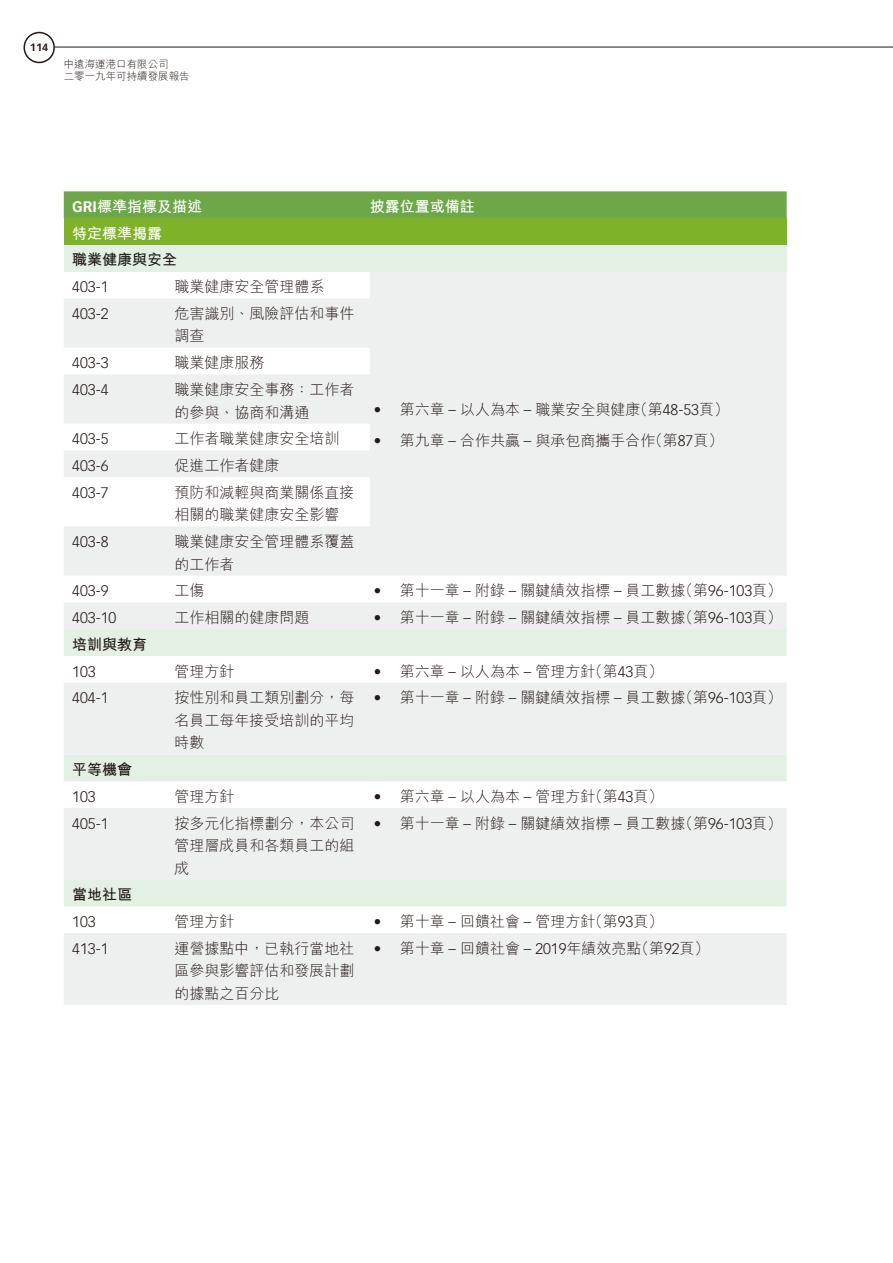
<style>
.page{position:relative;width:893px;height:1263px;background:#fff}
.page>*{position:absolute;margin:0;border:0;box-sizing:border-box;transform-origin:0 0}
.t1{font:15px/22.5px "M Hei HK Light E Ten B5 H";color:#231916}
.t2{font:300 15px "Vectora LT Std";color:#231916}
.t3{font:15px "M Hei HK Bold E Ten B5 H";color:#fff}
.t4{font:15px "M Hei HK Bold E Ten B5 H";color:#231916}
.t5{font:10.5px/12px "M Hei HK Light E Ten B5 H";color:#231916}
.t6{font:700 10.5px "Vectora LT Std";color:#231916}
.s1{font-family:"Vectora LT Std";font-weight:700}
.s2{font-family:"Vectora LT Std";font-weight:300}
</style>
<div class="page">
<div style="left:23px;top:32px;width:32px;height:31px;border:2px solid #231916;border-radius:50%"></div>
<hr style="left:55px;top:47px;width:838px;height:1px;background:#231916">
<div style="left:64px;top:191px;width:723px;height:27px;background:#6ea748"></div>
<div style="left:64px;top:218px;width:723px;height:27px;background:#7eb329"></div>
<div style="left:64px;top:245px;width:723px;height:27px;background:#e2f1e4"></div>
<svg style="left:64px;top:272px;width:723px;height:733px;fill:#eeefef"></svg>
<svg style="left:64px;top:629px;width:723px;height:277px;fill:#eeefef"></svg>
<p class="t6" style="left:30px;top:42px;width:20px">114</p>
<p class="t5" style="left:64px;top:59px;width:127px">中遠海運港口有限公司<br>二零一九年可持續發展報告</p>
<p class="t3" style="left:72px;top:201px;width:131px"><span class="s1">GRI</span>標準指標及描述</p>
<p class="t3" style="left:370px;top:201px;width:106px">披露位置或備註</p>
<p class="t3" style="left:72px;top:227px;width:91px">特定標準揭露</p>
<p class="t4" style="left:72px;top:254px;width:106px">職業健康與安全</p>
<p class="t2" style="left:72px;top:280px;width:38px">403-1</p>
<p class="t1" style="left:174px;top:277px;width:151px">職業健康安全管理體系</p>
<p class="t2" style="left:72px;top:306px;width:38px">403-2</p>
<p class="t1" style="left:174px;top:304px;width:181px">危害識別、風險評估和事件調查</p>
<p class="t2" style="left:72px;top:356px;width:38px">403-3</p>
<p class="t1" style="left:174px;top:353px;width:91px">職業健康服務</p>
<p class="t2" style="left:72px;top:382px;width:38px">403-4</p>
<p class="t1" style="left:174px;top:380px;width:181px">職業健康安全事務：工作者的參與、協商和溝通</p>
<p class="t2" style="left:72px;top:432px;width:38px">403-5</p>
<p class="t1" style="left:174px;top:429px;width:166px">工作者職業健康安全培訓</p>
<p class="t2" style="left:72px;top:458px;width:38px">403-6</p>
<p class="t1" style="left:174px;top:456px;width:106px">促進工作者健康</p>
<p class="t2" style="left:72px;top:485px;width:38px">403-7</p>
<p class="t1" style="left:174px;top:483px;width:181px">預防和減輕與商業關係直接相關的職業健康安全影響</p>
<p class="t2" style="left:72px;top:534px;width:38px">403-8</p>
<p class="t1" style="left:174px;top:532px;width:181px">職業健康安全管理體系覆蓋的工作者</p>
<p class="t2" style="left:72px;top:584px;width:38px">403-9</p>
<p class="t1" style="left:174px;top:581px;width:31px">工傷</p>
<p class="t1" style="left:374px;top:581px;width:410px"><span class="s2">•</span> 第十一章 <span class="s2">–</span> 附錄 <span class="s2">–</span> 關鍵績效指標 <span class="s2">–</span> 員工數據（第<span class="s2">96-103</span>頁）</p>
<p class="t2" style="left:72px;top:610px;width:45px">403-10</p>
<p class="t1" style="left:174px;top:608px;width:136px">工作相關的健康問題</p>
<p class="t1" style="left:374px;top:608px;width:410px"><span class="s2">•</span> 第十一章 <span class="s2">–</span> 附錄 <span class="s2">–</span> 關鍵績效指標 <span class="s2">–</span> 員工數據（第<span class="s2">96-103</span>頁）</p>
<p class="t4" style="left:72px;top:638px;width:76px">培訓與教育</p>
<p class="t2" style="left:72px;top:664px;width:25px">103</p>
<p class="t1" style="left:174px;top:662px;width:61px">管理方針</p>
<p class="t1" style="left:374px;top:662px;width:291px"><span class="s2">•</span> 第六章 <span class="s2">–</span> 以人為本 <span class="s2">–</span> 管理方針（第<span class="s2">43</span>頁）</p>
<p class="t2" style="left:72px;top:691px;width:38px">404-1</p>
<p class="t1" style="left:174px;top:688px;width:181px;text-align:justify">按性別和員工類別劃分，每名員工每年接受培訓的平均時數</p>
<p class="t1" style="left:374px;top:688px;width:410px"><span class="s2">•</span> 第十一章 <span class="s2">–</span> 附錄 <span class="s2">–</span> 關鍵績效指標 <span class="s2">–</span> 員工數據（第<span class="s2">96-103</span>頁）</p>
<p class="t4" style="left:72px;top:764px;width:61px">平等機會</p>
<p class="t2" style="left:72px;top:789px;width:25px">103</p>
<p class="t1" style="left:174px;top:787px;width:61px">管理方針</p>
<p class="t1" style="left:374px;top:787px;width:291px"><span class="s2">•</span> 第六章 <span class="s2">–</span> 以人為本 <span class="s2">–</span> 管理方針（第<span class="s2">43</span>頁）</p>
<p class="t2" style="left:72px;top:816px;width:38px">405-1</p>
<p class="t1" style="left:174px;top:814px;width:181px;text-align:justify">按多元化指標劃分，本公司管理層成員和各類員工的組成</p>
<p class="t1" style="left:374px;top:814px;width:410px"><span class="s2">•</span> 第十一章 <span class="s2">–</span> 附錄 <span class="s2">–</span> 關鍵績效指標 <span class="s2">–</span> 員工數據（第<span class="s2">96-103</span>頁）</p>
<p class="t4" style="left:72px;top:889px;width:61px">當地社區</p>
<p class="t2" style="left:72px;top:914px;width:25px">103</p>
<p class="t1" style="left:174px;top:912px;width:61px">管理方針</p>
<p class="t1" style="left:374px;top:912px;width:291px"><span class="s2">•</span> 第十章 <span class="s2">–</span> 回饋社會 <span class="s2">–</span> 管理方針（第<span class="s2">93</span>頁）</p>
<p class="t2" style="left:72px;top:941px;width:38px">413-1</p>
<p class="t1" style="left:174px;top:939px;width:181px;text-align:justify">運營據點中，已執行當地社區參與影響評估和發展計劃的據點之百分比</p>
<p class="t1" style="left:374px;top:939px;width:337px"><span class="s2">•</span> 第十章 <span class="s2">–</span> 回饋社會 <span class="s2">– 2019</span>年績效亮點（第<span class="s2">92</span>頁）</p>
<p class="t1" style="left:374px;top:400px;width:357px"><span class="s2">•</span> 第六章 <span class="s2">–</span> 以人為本 <span class="s2">–</span> 職業安全與健康（第<span class="s2">48-53</span>頁）</p>
<p class="t1" style="left:374px;top:431px;width:351px"><span class="s2">•</span> 第九章 <span class="s2">–</span> 合作共贏 <span class="s2">–</span> 與承包商攜手合作（第<span class="s2">87</span>頁）</p>
</div>
